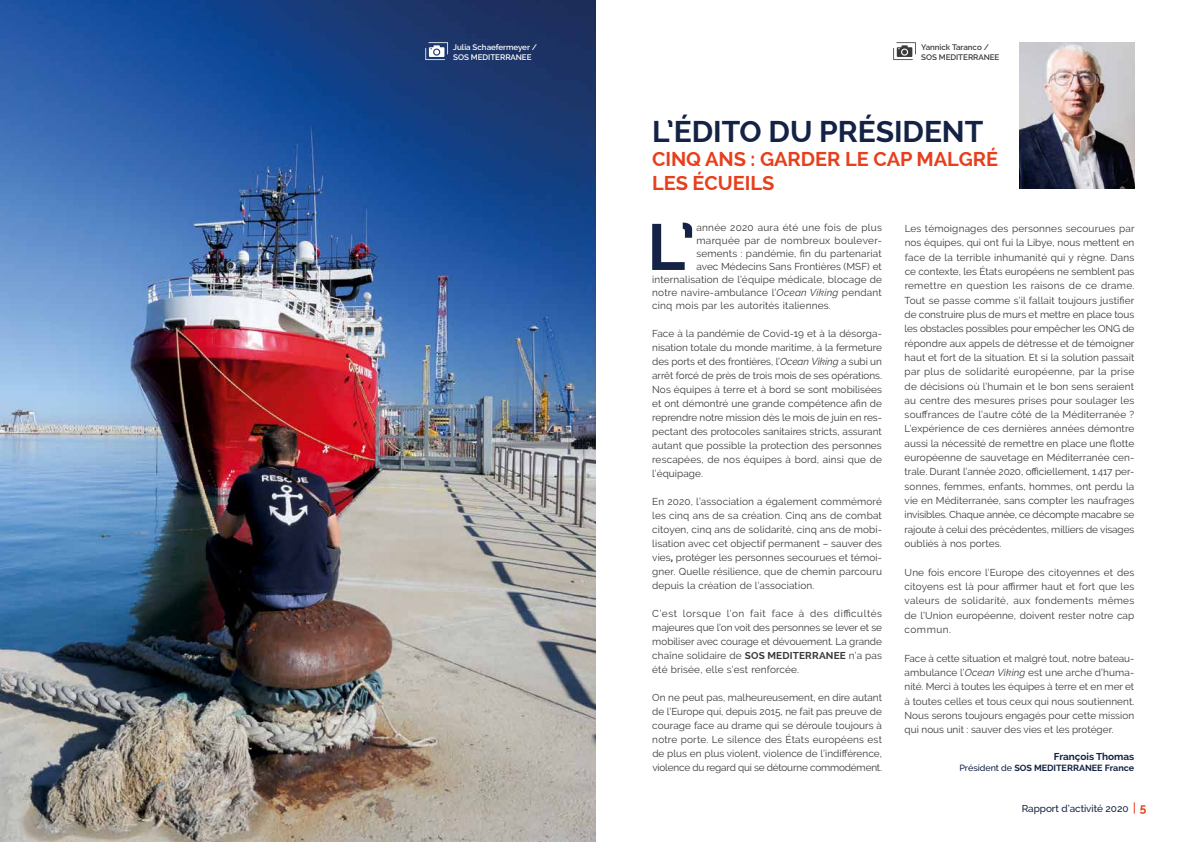
<style>
.page{position:relative;width:1191px;height:842px;background:#fff}
.page>*{position:absolute;margin:0;border:0;box-sizing:border-box;transform-origin:0 0}
.t1{font:700 64.9px "Raleway";color:#142345}
.t2{font:700 30px "Raleway";letter-spacing:-.005em;color:#142345}
.t3{font:700 20px/24px "Raleway";letter-spacing:-.005em;color:#e73f1c}
.t4{font:10px/14.3px "Raleway";letter-spacing:.01em;color:#3a3a39;text-align:justify}
.t5{font:10px "Raleway";letter-spacing:.03em;color:#3a3a39}
.t6{font:500 10px "Raleway";letter-spacing:-.005em;color:#142345}
.t7{font:700 10px "Raleway";letter-spacing:-.005em;color:#142345}
.t8{font:700 9px "Raleway";letter-spacing:-.005em;color:#142345}
.t9{font:600 8px/10px "Raleway";letter-spacing:-.005em;color:#fff}
.t10{font:600 8px/10px "Raleway";letter-spacing:-.005em;color:#3a3a39}
.s1{font-style:italic}
.s2{font-weight:500}
.s3{font-weight:700}
.s4{font-weight:700;font-size:12px;color:#e73f1c}
</style>
<div class="page">
<svg style="left:1134px;top:802px;width:1px;height:12px"></svg>
<img style="left:0;top:0;width:595px;height:842px">
<svg style="left:425px;top:42px;width:23px;height:18px"></svg>
<svg style="left:893px;top:42px;width:23px;height:18px"></svg>
<img style="left:1019px;top:43px;width:115px;height:146px">
<p class="t9" style="left:453px;top:42px;width:85px">Julia Schaefermeyer /<br>SOS MEDITERRANEE</p>
<p class="t10" style="left:921px;top:42px;width:80px">Yannick Taranco /<br>SOS MEDITERRANEE</p>
<h2 class="t2" style="left:652px;top:114px;width:333px">L’ÉDITO DU PRÉSIDENT</h2>
<h3 class="t3" style="left:652px;top:147px;width:348px">CINQ ANS : GARDER LE CAP MALGRÉ<br>LES ÉCUEILS</h3>
<h1 class="t1" style="left:647px;top:210px;width:50px">L’</h1>
<p class="t4" style="left:696px;top:221px;width:187px">année 2020 aura été une fois de plus</p>
<p class="t4" style="left:904px;top:222px;width:231px">Les témoignages des personnes secourues par nos équipes, qui ont fui la Libye, nous mettent en face de la terrible inhumanité qui y règne. Dans ce contexte, les États européens ne semblent pas remettre en question les raisons de ce drame.<br>Tout se passe comme s’il fallait toujours justifier de construire plus de murs et mettre en place tous les obstacles possibles pour empêcher les ONG de répondre aux appels de détresse et de témoigner haut et fort de la situation. Et si la solution passait par plus de solidarité européenne, par la prise de décisions où l’humain et le bon sens seraient au centre des mesures prises pour soulager les souffrances de l’autre côté de la Méditerranée ?<br>L’expérience de ces dernières années démontre aussi la nécessité de remettre en place une flotte européenne de sauvetage en Méditerranée cen&shy;trale. Durant l’année 2020, officiellement, 1 417 per&shy;sonnes, femmes, enfants, hommes, ont perdu la vie en Méditerranée, sans compter les naufrages invisibles. Chaque année, ce décompte macabre se rajoute à celui des précédentes, milliers de visages oubliés à nos portes.</p>
<p class="t4" style="left:904px;top:566px;width:231px">Une fois encore l’Europe des citoyennes et des citoyens est là pour affirmer haut et fort que les valeurs de solidarité, aux fondements mêmes de l’Union européenne, doivent rester notre cap commun.</p>
<p class="t4" style="left:904px;top:651px;width:231px">Face à cette situation et malgré tout, notre bateau&shy;ambulance l’<span class="s1">Ocean Viking</span> est une arche d’huma&shy;nité. Merci à toutes les équipes à terre et en mer et à toutes celles et tous ceux qui nous soutiennent.<br>Nous serons toujours engagés pour cette mission qui nous unit : sauver des vies et les protéger.</p>
<p class="t7" style="left:1053px;top:751px;width:82px">François Thomas</p>
<p class="t8" style="left:959px;top:763px;width:176px"><span class="s2">Président de</span> SOS MEDITERRANEE France</p>
<p class="t5" style="left:696px;top:237px;width:187px">marquée par de nombreux boulever-</p>
<p class="t4" style="left:696px;top:246px;width:187px">sements : pandémie, fin du partenariat</p>
<p class="t4" style="left:696px;top:259px;width:187px">avec Médecins Sans Frontières (MSF) et</p>
<p class="t4" style="left:652px;top:273px;width:231px">internalisation de l’équipe médicale, blocage de</p>
<p class="t4" style="left:652px;top:285px;width:231px">notre navire-ambulance l’<span class="s1">Ocean Viking</span> pendant</p>
<p class="t4" style="left:652px;top:298px;width:180px">cinq mois par les autorités italiennes.</p>
<p class="t4" style="left:652px;top:326px;width:231px;line-height:14px">Face à la pandémie de Covid-19 et à la désorga&shy;nisation totale du monde maritime, à la fermeture des ports et des frontières, l’<span class="s1">Ocean Viking</span> a subi un arrêt forcé de près de trois mois de ses opérations.<br>Nos équipes à terre et à bord se sont mobilisées et ont démontré une grande compétence afin de reprendre notre mission dès le mois de juin en res&shy;pectant des protocoles sanitaires stricts, assurant autant que possible la protection des personnes rescapées, de nos équipes à bord, ainsi que de l’équipage.</p>
<p class="t4" style="left:652px;top:495px;width:231px;line-height:14px">En 2020, l’association a également commémoré les cinq ans de sa création. Cinq ans de combat citoyen, cinq ans de solidarité, cinq ans de mobi&shy;lisation avec cet objectif permanent – sauver des vies<span class="s3">,</span> protéger les personnes secourues et témoi&shy;gner. Quelle résilience, que de chemin parcouru depuis la création de l’association.</p>
<p class="t4" style="left:652px;top:606px;width:231px;line-height:14px">C’est lorsque l’on fait face à des difficultés majeures que l’on voit des personnes se lever et se mobiliser avec courage et dévouement. La grande chaîne solidaire de <span class="s3">SOS MEDITERRANEE</span> n’a pas été brisée, elle s’est renforcée.</p>
<p class="t4" style="left:652px;top:691px;width:231px;line-height:14px">On ne peut pas, malheureusement, en dire autant de l’Europe qui, depuis 2015, ne fait pas preuve de courage face au drame qui se déroule toujours à notre porte. Le silence des États européens est de plus en plus violent, violence de l’indifférence, violence du regard qui se détourne commodément.</p>
<p class="t6" style="left:1021px;top:805px;width:126px">Rapport d’activité 2020 <span class="s4">5</span></p>
</div>
